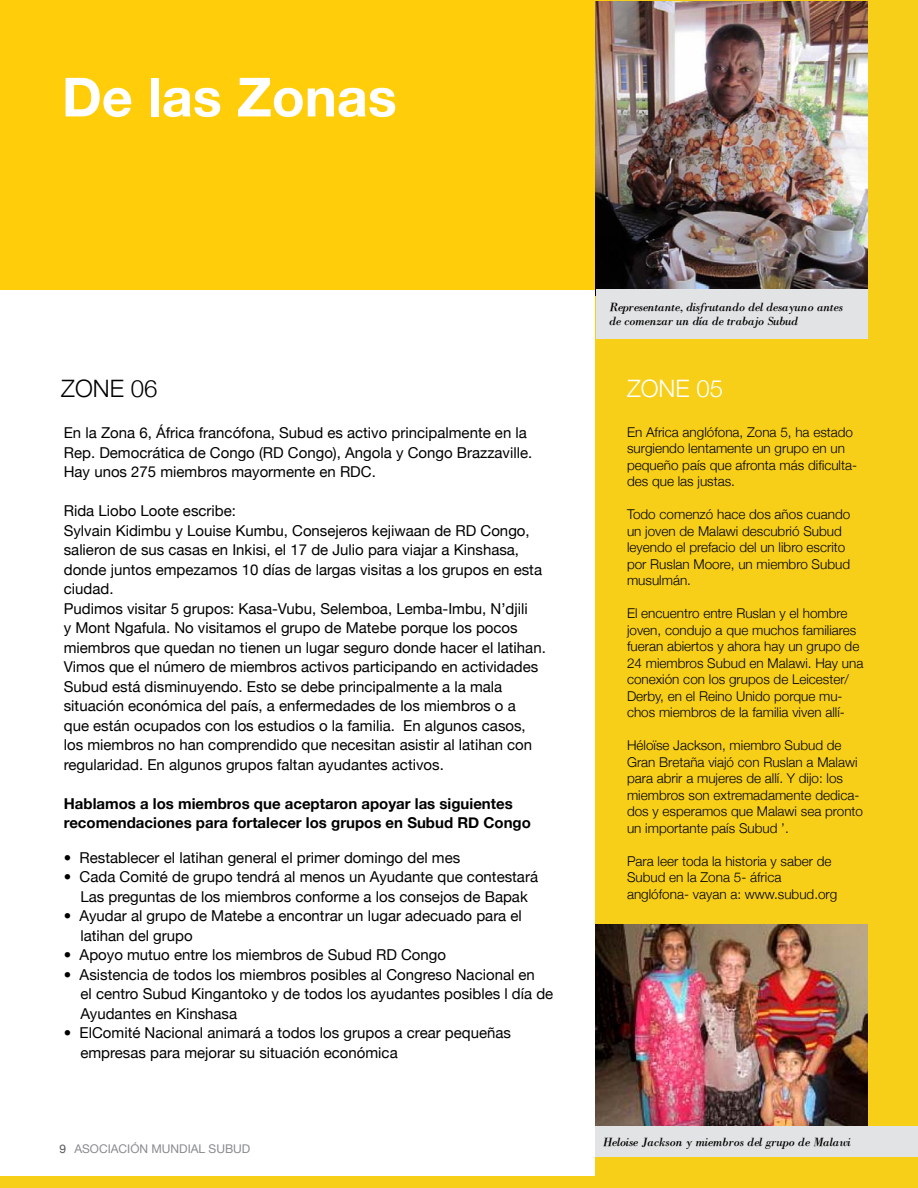
<style>
.page{position:relative;width:918px;height:1188px;background:#fff}
.page>*{position:absolute;margin:0;border:0;box-sizing:border-box;transform-origin:0 0}
.t1{font:700 54px "Helvetica Neue";color:#fff}
.t2{font:300 24px "Helvetica Neue";color:#000}
.t3{font:300 24px "Helvetica Neue";color:#fff}
.t4{font:15px/19.5px "Helvetica Neue";color:#000}
.t5{font:700 15px/19.5px "Helvetica Neue";color:#000}
.t6{font:300 13.5px/16.5px "Helvetica Neue";color:#000}
.t7{font:12px/13.5px "Bodoni SSK Italic";letter-spacing:-.005em;color:#000}
.t8{font:12px "Helvetica Neue";color:#888a8d}
.s1{color:#58595b}
</style>
<div class="page">
<div style="left:0;top:1177px;width:918px;height:11px;background:#f7cf18"></div>
<div style="left:596px;top:0;width:322px;height:1177px;background:#f7cf18"></div>
<div style="left:0;top:0;width:611px;height:289px;background:#ffcd09"></div>
<img style="left:596px;top:925px;width:271px;height:201px">
<img style="left:596px;top:2px;width:271px;height:287px">
<div style="left:596px;top:289px;width:271px;height:49px;background:#e2e3e4"></div>
<div style="left:596px;top:1126px;width:322px;height:31px;background:#e2e3e4"></div>
<h1 class="t1" style="left:62px;top:64px;width:336px">De las Zonas</h1>
<p class="t7" style="left:609px;top:300px;width:235px">Representante, disfrutando del desayuno antes de comenzar un día de trabajo Subud</p>
<h2 class="t2" style="left:61px;top:374px;width:98px">ZONE 06</h2>
<h2 class="t3" style="left:627px;top:374px;width:98px">ZONE 05</h2>
<p class="t4" style="left:64px;top:423px;width:470px">En la Zona 6, África francófona, Subud es activo principalmente en la<br>Rep. Democrática de Congo (RD Congo), Angola y Congo Brazzaville.<br>Hay unos 275 miembros mayormente en RDC.</p>
<p class="t4" style="left:64px;top:501px;width:484px">Rida Liobo Loote escribe:<br>Sylvain Kidimbu y Louise Kumbu, Consejeros kejiwaan de RD Congo, salieron de sus casas en Inkisi, el 17 de Julio para viajar a Kinshasa, donde juntos empezamos 10 días de largas visitas a los grupos en esta ciudad.<br>Pudimos visitar 5 grupos: Kasa-Vubu, Selemboa, Lemba-Imbu, N’djili<br>y Mont Ngafula. No visitamos el grupo de Matebe porque los pocos miembros que quedan no tienen un lugar seguro donde hacer el latihan.<br>Vimos que el número de miembros activos participando en actividades Subud está disminuyendo. Esto se debe principalmente a la mala situación económica del país, a enfermedades de los miembros o a<br>que están ocupados con los estudios o la familia. En algunos casos, los miembros no han comprendido que necesitan asistir al latihan con regularidad. En algunos grupos faltan ayudantes activos.</p>
<p class="t5" style="left:64px;top:793px;width:469px">Hablamos a los miembros que aceptaron apoyar las siguientes recomendaciones para fortalecer los grupos en Subud RD Congo</p>
<p class="t4" style="left:64px;top:847px;width:398px">• Restablecer el latihan general el primer domingo del mes</p>
<p class="t4" style="left:64px;top:867px;width:476px;text-align:center">• Cada Comité de grupo tendrá al menos un Ayudante que contestará<br>Las preguntas de los miembros conforme a los consejos de Bapak</p>
<p class="t4" style="left:80px;top:906px;width:443px;text-indent:-17px">• Ayudar al grupo de Matebe a encontrar un lugar adecuado para el latihan del grupo</p>
<p class="t4" style="left:64px;top:945px;width:384px">• Apoyo mutuo entre los miembros de Subud RD Congo</p>
<p class="t4" style="left:80px;top:964px;width:474px;text-indent:-17px">• Asistencia de todos los miembros posibles al Congreso Nacional en<br>el centro Subud Kingantoko y de todos los ayudantes posibles l día de<br>Ayudantes en Kinshasa</p>
<p class="t4" style="left:80px;top:1023px;width:432px;text-indent:-17px">• ElComité Nacional animará a todos los grupos a crear pequeñas empresas para mejorar su situación económica</p>
<p class="t8" style="left:60px;top:1142px;width:192px"><span class="s1">9</span> ASOCIACIÓN MUNDIAL SUBUD</p>
<p class="t6" style="left:627px;top:424px;width:232px">En Africa anglófona, Zona 5, ha estado surgiendo lentamente un grupo en un pequeño país que afronta más dificulta&shy;des que las justas.</p>
<p class="t6" style="left:627px;top:506px;width:225px">Todo comenzó hace dos años cuando un joven de Malawi descubrió Subud leyendo el prefacio del un libro escrito por Ruslan Moore, un miembro Subud musulmán.</p>
<p class="t6" style="left:627px;top:605px;width:238px">El encuentro entre Ruslan y el hombre joven, condujo a que muchos familiares fueran abiertos y ahora hay un grupo de 24 miembros Subud en Malawi. Hay una conexión con los grupos de Leicester/ Derby, en el Reino Unido porque mu&shy;chos miembros de la familia viven allí-</p>
<p class="t6" style="left:627px;top:737px;width:238px">Héloïse Jackson, miembro Subud de Gran Bretaña viajó con Ruslan a Malawi para abrir a mujeres de allí. Y dijo: los miembros son extremadamente dedica&shy;dos y esperamos que Malawi sea pronto un importante país Subud ’.</p>
<p class="t6" style="left:627px;top:853px;width:212px">Para leer toda la historia y saber de<br>Subud en la Zona 5- áfrica anglófona- vayan a: www.subud.org</p>
<p class="t7" style="left:604px;top:1135px;width:248px">Heloise Jackson y miembros del grupo de Malawi</p>
</div>
